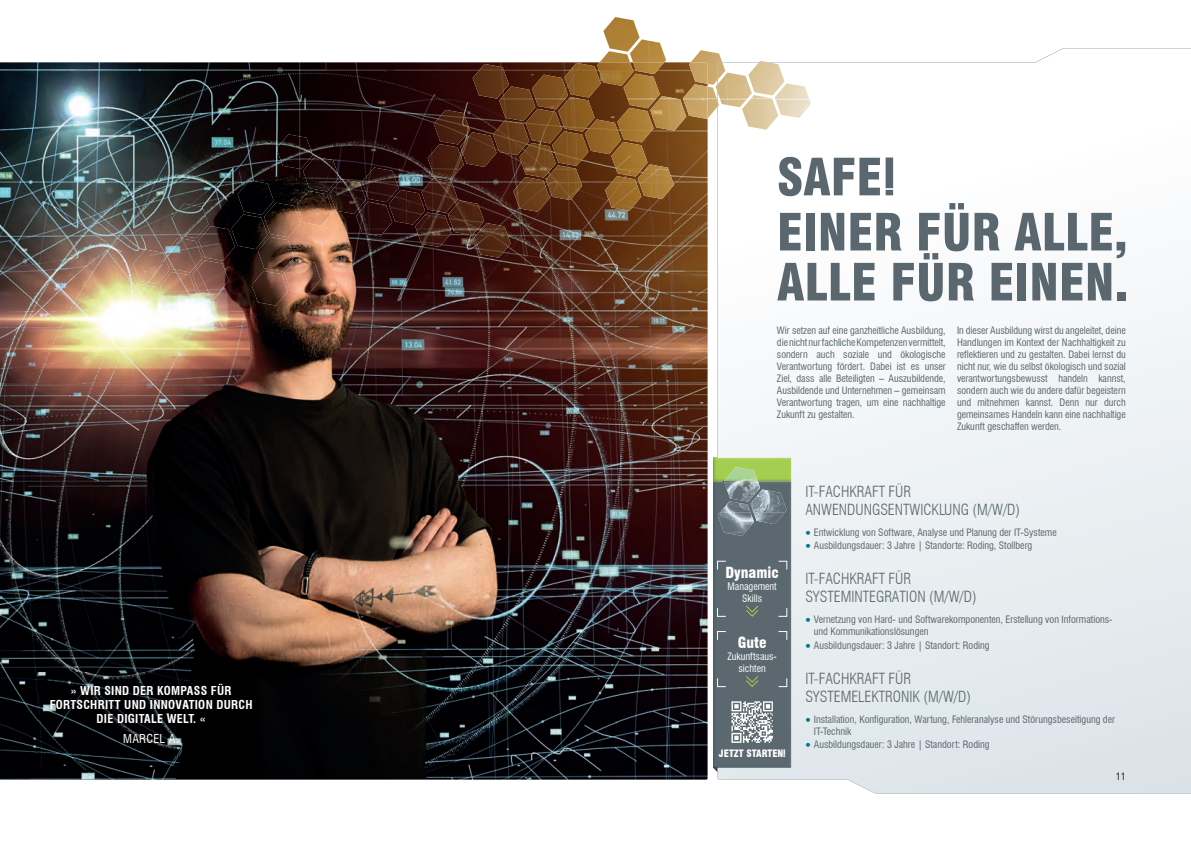
<style>
.page{position:relative;width:1191px;height:842px;background:#fff}
.page>*{position:absolute;margin:0;border:0;box-sizing:border-box;transform-origin:0 0}
.t1{font:900 condensed 50px/55.1px "Swiss 721 BT";color:#5a676e}
.t2{font:300 condensed 15px/18px "Swiss 721 BT";color:#5a676e}
.t3{font:900 condensed 15px "Swiss 721 BT";color:#fff}
.t4{font:700 condensed 12px/14px "Swiss 721 BT";letter-spacing:.025em;color:#fff;text-align:center}
.t5{font:condensed 12px "Swiss 721 BT";letter-spacing:.025em;color:#fff}
.t6{font:condensed 10px/12px "Swiss 721 BT";color:#5a676e}
.t7{font:condensed 10px/12px "Swiss 721 BT";color:#fff;text-align:center}
.t8{font:900 condensed 10px "Swiss 721 BT";color:#fff}
.t9{font:condensed 10px "Swiss 721 BT";color:#231f20}
.s1{font-family:"Haettenschweiler";font-weight:400;font-stretch:normal;font-size:54px}
.s2{font-family:"Haettenschweiler";font-weight:400;font-stretch:normal;font-size:10.8px}
</style>
<div class="page">
<svg style="left:717px;top:48px;width:474px;height:746px"></svg>
<img style="left:0;top:62px;width:707px;height:718px">
<img style="left:603px;top:17px;width:63px;height:45px">
<img style="left:633px;top:62px;width:31px;height:12px">
<img style="left:691px;top:50px;width:31px;height:35px">
<img style="left:722px;top:63px;width:3px;height:10px">
<img style="left:717px;top:62px;width:5px;height:18px">
<img style="left:689px;top:62px;width:18px;height:22px">
<img style="left:600px;top:51px;width:30px;height:11px">
<img style="left:597px;top:62px;width:36px;height:12px">
<img style="left:748px;top:63px;width:36px;height:32px">
<svg style="left:758px;top:61px;width:13px;height:2px"></svg>
<img style="left:472px;top:63px;width:129px;height:34px">
<img style="left:718px;top:73px;width:34px;height:34px">
<svg style="left:715px;top:84px;width:3px;height:9px"></svg>
<img style="left:532px;top:74px;width:128px;height:10px">
<img style="left:774px;top:83px;width:37px;height:35px">
<img style="left:707px;top:87px;width:10px;height:31px">
<svg style="left:717px;top:100px;width:2px;height:7px"></svg>
<img style="left:499px;top:84px;width:208px;height:37px">
<img style="left:742px;top:95px;width:36px;height:35px">
<img style="left:406px;top:97px;width:245px;height:139px">
<img style="left:651px;top:96px;width:35px;height:103px">
<img style="left:267px;top:134px;width:70px;height:172px">
<img style="left:231px;top:180px;width:36px;height:124px">
<img style="left:336px;top:167px;width:71px;height:69px">
<img style="left:162px;top:204px;width:70px;height:102px">
<img style="left:127px;top:250px;width:35px;height:88px">
<img style="left:376px;top:236px;width:135px;height:22px">
<img style="left:162px;top:306px;width:28px;height:35px">
<img style="left:38px;top:673px;width:226px;height:82px">
<img style="left:713px;top:458px;width:78px;height:310px">
<img style="left:717px;top:481px;width:1px;height:287px">
<svg style="left:717px;top:458px;width:1px;height:23px"></svg>
<svg style="left:716px;top:560px;width:11px;height:10px"></svg>
<svg style="left:777px;top:607px;width:11px;height:10px"></svg>
<svg style="left:777px;top:560px;width:11px;height:10px"></svg>
<svg style="left:716px;top:607px;width:11px;height:10px"></svg>
<svg style="left:745px;top:605px;width:14px;height:12px"></svg>
<svg style="left:716px;top:630px;width:11px;height:11px"></svg>
<svg style="left:777px;top:677px;width:11px;height:11px"></svg>
<svg style="left:777px;top:630px;width:11px;height:11px"></svg>
<svg style="left:716px;top:677px;width:11px;height:11px"></svg>
<svg style="left:745px;top:675px;width:14px;height:13px"></svg>
<svg style="left:731px;top:701px;width:42px;height:42px"></svg>
<img style="left:724px;top:481px;width:36px;height:20px">
<img style="left:724px;top:467px;width:34px;height:14px">
<img style="left:720px;top:501px;width:32px;height:12px">
<img style="left:752px;top:489px;width:34px;height:24px">
<img style="left:718px;top:513px;width:34px;height:23px">
<img style="left:752px;top:513px;width:32px;height:11px">
<svg style="left:806px;top:531px;width:4px;height:4px"></svg>
<svg style="left:806px;top:544px;width:4px;height:4px"></svg>
<svg style="left:806px;top:618px;width:4px;height:4px"></svg>
<svg style="left:806px;top:644px;width:4px;height:4px"></svg>
<svg style="left:806px;top:718px;width:4px;height:4px"></svg>
<svg style="left:806px;top:743px;width:4px;height:4px"></svg>
<p class="t4" style="left:50px;top:684px;width:204px">» WIR SIND DER KOMPASS FÜR<br>FORTSCHRITT UND INNOVATION DURCH<br>DIE DIGITALE WELT. «</p>
<p class="t5" style="left:123px;top:731px;width:57px">MARCEL A.</p>
<h1 class="t1" style="left:777px;top:150px;width:352px">SAFE <span class="s1">!<br></span>EINER FÜR ALLE,</h1>
<h1 class="t1" style="left:777px;top:255px;width:352px">ALLE FÜR EINEN.</h1>
<p class="t6" style="left:777px;top:324px;width:170px;text-align:justify">Wir setzen auf eine ganzheitliche Ausbildung, die nicht nur fachliche Kompetenzen vermittelt, sondern auch soziale und ökologische Verantwortung fördert. Dabei ist es unser Ziel, dass alle Beteiligten – Auszubildende, Ausbildende und Unternehmen – gemeinsam Verantwortung tragen, um eine nachhaltige Zukunft zu gestalten.</p>
<p class="t6" style="left:957px;top:324px;width:170px;text-align:justify">In dieser Ausbildung wirst du angeleitet, deine Handlungen im Kontext der Nachhaltigkeit zu reflektieren und zu gestalten. Dabei lernst du nicht nur, wie du selbst ökologisch und sozial verantwortungsbewusst handeln kannst, sondern auch wie du andere dafür begeistern und mitnehmen kannst. Denn nur durch gemeinsames Handeln kann eine nachhaltige Zukunft geschaffen werden.</p>
<h2 class="t3" style="left:725px;top:564px;width:55px">Dynamic</h2>
<p class="t7" style="left:727px;top:580px;width:51px">Management<br>Skills</p>
<h2 class="t3" style="left:737px;top:634px;width:30px">Gute</h2>
<p class="t7" style="left:727px;top:651px;width:51px">Zukunftsaus&shy;sichten</p>
<p class="t8" style="left:719px;top:748px;width:68px">JETZT STARTEN<span class="s2">!</span></p>
<h2 class="t2" style="left:805px;top:482px;width:216px">IT-FACHKRAFT FÜR<br>ANWENDUNGSENTWICKLUNG (M/W/D)</h2>
<p class="t6" style="left:814px;top:526px;width:244px;line-height:13.4px">Entwicklung von Software, Analyse und Planung der IT-Systeme<br>Ausbildungsdauer: 3 Jahre | Standorte: Roding, Stollberg</p>
<h2 class="t2" style="left:805px;top:570px;width:173px">IT-FACHKRAFT FÜR<br>SYSTEMINTEGRATION (M/W/D)</h2>
<p class="t6" style="left:814px;top:614px;width:300px">Vernetzung von Hard- und Softwarekomponenten, Erstellung von Informations&shy;und Kommunikationslösungen</p>
<p class="t6" style="left:814px;top:639px;width:177px">Ausbildungsdauer: 3 Jahre | Standort: Roding</p>
<h2 class="t2" style="left:805px;top:669px;width:167px">IT-FACHKRAFT FÜR<br>SYSTEMELEKTRONIK (M/W/D)</h2>
<p class="t6" style="left:814px;top:713px;width:303px">Installation, Konfiguration, Wartung, Fehleranalyse und Störungsbeseitigung der<br>IT-Technik</p>
<p class="t6" style="left:814px;top:739px;width:177px">Ausbildungsdauer: 3 Jahre | Standort: Roding</p>
<p class="t9" style="left:1115px;top:770px;width:11px">11</p>
</div>
